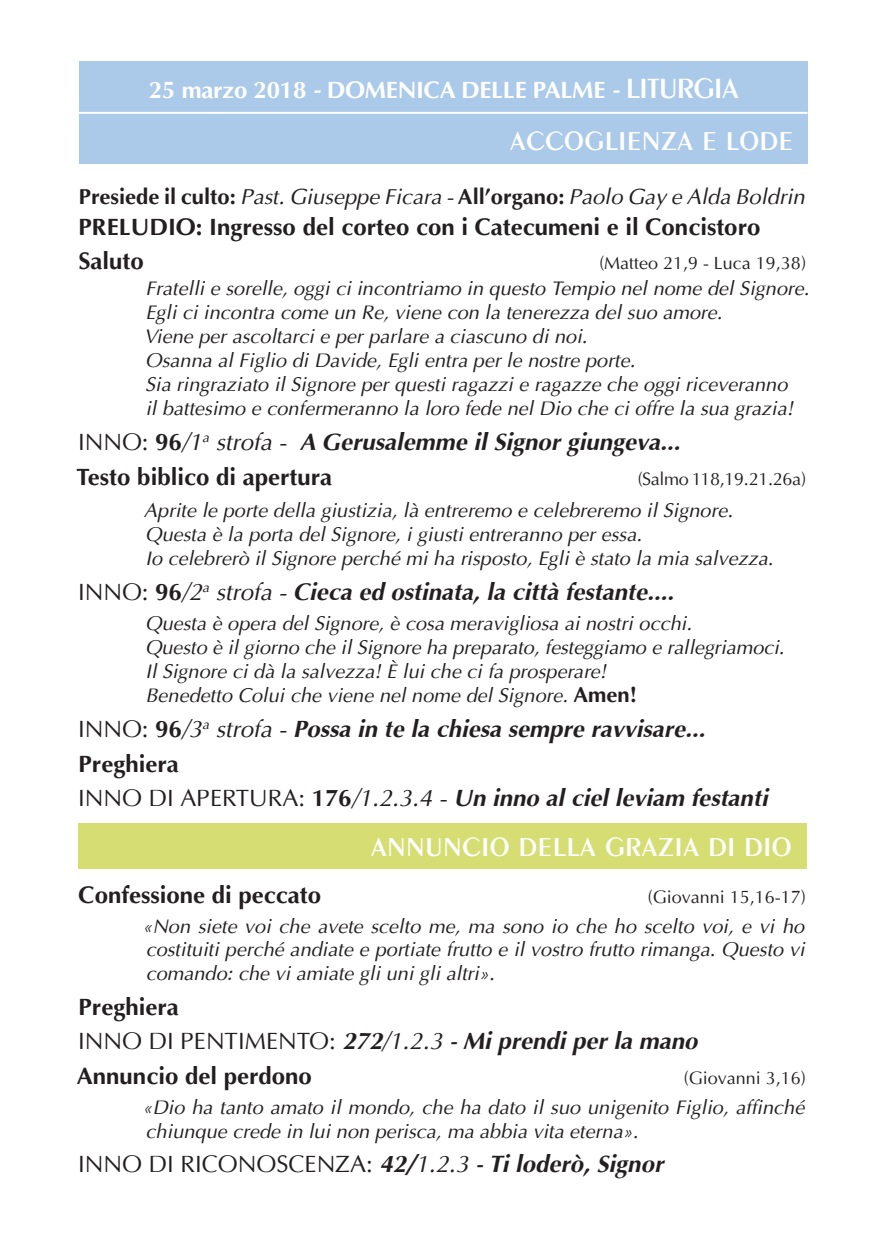
<style>
.page{position:relative;width:885px;height:1236px;background:#fff}
.page>*{position:absolute;margin:0;border:0;box-sizing:border-box;transform-origin:0 0}
.t1{font:28px "Penguin Plain";letter-spacing:.03em;color:#fff}
.t2{font:italic 700 24px/34.8px "Ottawa";color:#231f20}
.t3{font:700 24px/34.4px "Ottawa";color:#231f20}
.t4{font:24px "Ottawa Plain";color:#231f20}
.t5{font:700 24px "Ottawa";letter-spacing:-.01em;color:#fff}
.t6{font:italic 22px "Ottawa";color:#231f20}
.t7{font:italic 20px/24px "Ottawa";color:#231f20}
.t8{font:18px "Ottawa Plain";color:#231f20}
.s1{font-style:italic}
.s2{font-family:"Penguin Plain";font-weight:400;font-size:30px}
.s3{font-weight:700;font-style:normal}
.s4{font-family:"Ottawa Plain";font-weight:400;font-style:normal}
.s5{font-style:normal}
.s6{font-weight:400}
.s7{font-weight:700;font-style:normal;font-size:22px}
.s8{font-family:"Ottawa Plain";font-weight:400}
.s9{font-weight:400;font-style:italic}
.s10{font-style:italic;font-size:22px}
.s11{font-family:"Ottawa";font-weight:700;font-style:italic}
.s12{font-family:"Ottawa";font-style:italic}
.s13{font-family:"Ottawa";font-weight:700;font-style:italic;font-size:22px}
</style>
<div class="page">
<div style="left:78px;top:823px;width:728px;height:45px;background:#d6de73"></div>
<div style="left:79px;top:62px;width:728px;height:102px;background:#abc9e9"></div>
<hr style="left:79px;top:112px;width:728px;height:2px;background:#fff">
<p class="t5" style="left:149px;top:75px;width:591px">25 marzo 2018 <span class="s1">-</span> DOMENICA DELLE PALME <span class="s1">-</span> <span class="s2">LITURGIA</span></p>
<h1 class="t1" style="left:510px;top:124px;width:284px">ACCOGLIENZA E LODE</h1>
<p class="t6" style="left:79px;top:183px;width:727px"><span class="s3">Presiede il culto:</span> Past. Giuseppe Ficara - <span class="s3">All'organo:</span> Paolo Gay e Alda Boldrin</p>
<p class="t3" style="left:78px;top:209px;width:683px">PRELUDIO: Ingresso del corteo con i Catecumeni e il Concistoro<br>Saluto</p>
<p class="t8" style="left:599px;top:253px;width:208px">(Matteo 21,9 - Luca 19,38)</p>
<p class="t7" style="left:144px;top:277px;width:667px">Fratelli e sorelle, oggi ci incontriamo in questo Tempio nel nome del Signore.<br>Egli ci incontra come un Re, viene con la tenerezza del suo amore.<br>Viene per ascoltarci e per parlare a ciascuno di noi.<br>Osanna al Figlio di Davide, Egli entra per le nostre porte.<br>Sia ringraziato il Signore per questi ragazzi e ragazze che oggi riceveranno<br>il battesimo e confermeranno la loro fede nel Dio che ci offre la sua grazia!</p>
<p class="t2" style="left:76px;top:425px;width:605px"><span class="s4">INNO:</span> <span class="s5">96</span><span class="s6">/1</span><sup>a</sup> <span class="s6">strofa -</span> A Gerusalemme il Signor giungeva...<br><span class="s5">Testo biblico di apertura</span></p>
<p class="t8" style="left:637px;top:468px;width:170px">(Salmo 118,19.21.26a)</p>
<p class="t7" style="left:144px;top:498px;width:630px">Aprite le porte della giustizia, là entreremo e celebreremo il Signore.<br>Questa è la porta del Signore, i giusti entreranno per essa.<br>Io celebrerò il Signore perché mi ha risposto, Egli è stato la mia salvezza.</p>
<p class="t2" style="left:78px;top:574px;width:597px"><span class="s4">INNO:</span> <span class="s5">96</span><span class="s6">/2</span><sup>a</sup> <span class="s6">strofa -</span> Cieca ed ostinata, la città festante....</p>
<p class="t7" style="left:145px;top:611px;width:640px">Questa è opera del Signore, è cosa meravigliosa ai nostri occhi.<br>Questo è il giorno che il Signore ha preparato, festeggiamo e rallegriamoci.<br>Il Signore ci dà la salvezza! È lui che ci fa prosperare!<br>Benedetto Colui che viene nel nome del Signore. <span class="s7">Amen!</span></p>
<p class="t2" style="left:78px;top:711px;width:691px"><span class="s4">INNO:</span> <span class="s5">96</span><span class="s6">/3</span><sup>a</sup> <span class="s6">strofa -</span> Possa in te la chiesa sempre ravvisare...<br><span class="s5">Preghiera<br></span><span class="s4">INNO DI APERTURA:</span> <span class="s5">176</span><span class="s6">/1.2.3.4 -</span> Un inno al ciel leviam festanti</p>
<h1 class="t1" style="left:371px;top:830px;width:421px">ANNUNCIO DELLA GRAZIA DI DIO</h1>
<p class="t3" style="left:79px;top:877px;width:244px">Confessione di peccato</p>
<p class="t8" style="left:647px;top:886px;width:160px">(Giovanni 15,16-17)</p>
<p class="t7" style="left:142px;top:914px;width:663px;text-align:justify">«Non siete voi che avete scelto me, ma sono io che ho scelto voi, e vi ho costituiti perché andiate e portiate frutto e il vostro frutto rimanga. Questo vi comando: che vi amiate gli uni gli altri».</p>
<p class="t3" style="left:77px;top:990px;width:622px">Preghiera<br><span class="s8">INNO DI PENTIMENTO:</span> <span class="s1">272</span><span class="s9">/1.2.3</span> <span class="s10">-</span> <span class="s1">Mi prendi per la mano<br></span>Annuncio del perdono</p>
<p class="t8" style="left:683px;top:1067px;width:123px">(Giovanni 3,16)</p>
<p class="t7" style="left:142px;top:1095px;width:663px">«Dio ha tanto amato il mondo, che ha dato il suo unigenito Figlio, affinché chiunque crede in lui non perisca, ma abbia vita eterna».</p>
<p class="t4" style="left:78px;top:1149px;width:586px">INNO DI RICONOSCENZA: <span class="s11">42/</span><span class="s12">1.2.3</span> <span class="s13">-</span> <span class="s11">Ti loderò, Signor</span></p>
</div>
